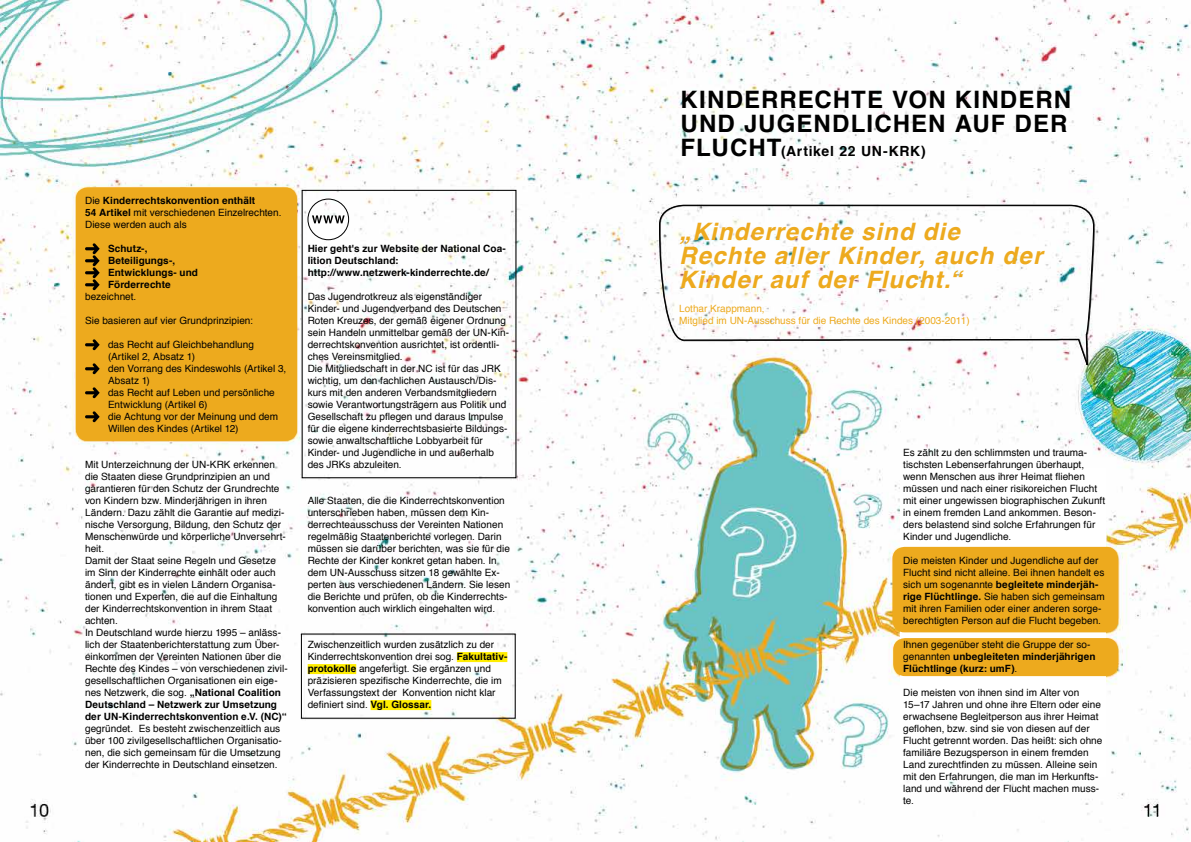
<style>
.page{position:relative;width:1191px;height:842px;background:#fff}
.page>*{position:absolute;margin:0;border:0;box-sizing:border-box;transform-origin:0 0}
.t1{font:italic 700 24px/24px "Helvetica";letter-spacing:.045em;color:#edaa1e}
.t2{font:700 24px/24px "Helvetica";letter-spacing:.045em;color:#000}
.t3{font:700 14px "Helvetica";letter-spacing:.05em;color:#000}
.t4{font:10px/12px "Helvetica";letter-spacing:.005em;color:#000}
.t5{font:700 10px/12px "Helvetica";letter-spacing:.005em;color:#000}
.t6{font:10px/12px "Helvetica";color:#edaa1e}
.s1{font-weight:700}
.s2{font-size:24px}
.s3{font-weight:400}
</style>
<div class="page">
<img style="left:0;top:0;width:1191px;height:842px">
<div style="left:457px;top:652px;width:50px;height:10px;background:#ffed00"></div>
<div style="left:308px;top:664px;width:48px;height:10px;background:#ffed00"></div>
<div style="left:370px;top:700px;width:61px;height:10px;background:#ffed00"></div>
<div style="left:308px;top:199px;width:41px;height:41px;border:1px solid #000;border-radius:50%"></div>
<svg style="left:312px;top:215px;width:33px;height:8px"></svg>
<div style="left:76px;top:187px;width:221px;height:254px;background:#edaa1e;border-radius:12px"></div>
<svg style="left:85px;top:243px;width:15px;height:47px"></svg>
<svg style="left:85px;top:339px;width:15px;height:11px"></svg>
<svg style="left:85px;top:363px;width:15px;height:11px"></svg>
<svg style="left:85px;top:387px;width:15px;height:11px"></svg>
<svg style="left:85px;top:411px;width:15px;height:11px"></svg>
<div style="left:302px;top:190px;width:214px;height:288px;border:1px solid #000"></div>
<svg style="left:658px;top:204px;width:436px;height:168px"></svg>
<div style="left:900px;top:468px;width:206px;height:309px;background:#fff"></div>
<div style="left:892px;top:547px;width:226px;height:85px;background:#edaa1e;border-radius:12px"></div>
<div style="left:893px;top:638px;width:225px;height:38px;background:#edaa1e;border-radius:12px"></div>
<p class="t4" style="left:85px;top:195px;width:198px">Die <span class="s1">Kinderrechtskonvention enthält<br>54 Artikel</span> mit verschiedenen Einzelrechten.<br>Diese werden auch als</p>
<p class="t5" style="left:108px;top:243px;width:91px">Schutz-,<br>Beteiligungs-,<br>Entwicklungs- und<br>Förderrechte</p>
<p class="t4" style="left:85px;top:291px;width:53px">bezeichnet.</p>
<p class="t4" style="left:85px;top:315px;width:169px">Sie basieren auf vier Grundprinzipien:</p>
<p class="t4" style="left:108px;top:339px;width:180px">das Recht auf Gleichbehandlung (Artikel 2, Absatz 1)<br>den Vorrang des Kindeswohls (Artikel 3,<br>Absatz 1)<br>das Recht auf Leben und persönliche<br>Entwicklung (Artikel 6)<br>die Achtung vor der Meinung und dem<br>Willen des Kindes (Artikel 12)</p>
<p class="t4" style="left:85px;top:459px;width:204px">Mit Unterzeichnung der UN-KRK erkennen die Staaten diese Grundprinzipien an und garantieren für den Schutz der Grundrechte von Kindern bzw. Minderjährigen in ihren Ländern. Dazu zählt die Garantie auf medizi&shy;nische Versorgung, Bildung, den Schutz der Menschenwürde und körperliche Unversehrt&shy;heit.<br>Damit der Staat seine Regeln und Gesetze im Sinn der Kinderrechte einhält oder auch ändert, gibt es in vielen Ländern Organisa&shy;tionen und Experten, die auf die Einhaltung der Kinderrechtskonvention in ihrem Staat achten.<br>In Deutschland wurde hierzu 1995 – anläss&shy;lich der Staatenberichterstattung zum Über&shy;einkommen der Vereinten Nationen über die Rechte des Kindes – von verschiedenen zivil&shy;gesellschaftlichen Organisationen ein eige&shy;nes Netzwerk, die sog. <span class="s1">„National Coalition Deutschland – Netzwerk zur Umsetzung der UN-Kinderrechtskonvention e.V. (NC)“</span></p>
<p class="t4" style="left:85px;top:723px;width:198px">gegründet. Es besteht zwischenzeitlich aus über 100 zivilgesellschaftlichen Organisatio&shy;nen, die sich gemeinsam für die Umsetzung der Kinderrechte in Deutschland einsetzen.</p>
<p class="t5" style="left:308px;top:243px;width:200px">Hier geht's zur Website der National Coa&shy;lition Deutschland: http://www.netzwerk-kinderrechte.de/</p>
<p class="t4" style="left:308px;top:291px;width:203px">Das Jugendrotkreuz als eigenständiger Kinder- und Jugendverband des Deutschen Roten Kreuzes, der gemäß eigener Ordnung sein Handeln unmittelbar gemäß der UN-Kin&shy;derrechtskonvention ausrichtet, ist ordentli&shy;ches Vereinsmitglied.<br>Die Mitgliedschaft in der NC ist für das JRK wichtig, um den fachlichen Austausch/Dis&shy;kurs mit den anderen Verbandsmitgliedern sowie Verantwortungsträgern aus Politik und Gesellschaft zu pflegen und daraus Impulse für die eigene kinderrechtsbasierte Bildungs&shy;sowie anwaltschaftliche Lobbyarbeit für Kinder- und Jugendliche in und außerhalb des JRKs abzuleiten.</p>
<p class="t4" style="left:308px;top:495px;width:204px">Alle Staaten, die die Kinderrechtskonvention unterschrieben haben, müssen dem Kin&shy;derrechteausschuss der Vereinten Nationen regelmäßig Staatenberichte vorlegen. Darin müssen sie darüber berichten, was sie für die Rechte der Kinder konkret getan haben. In dem UN-Ausschuss sitzen 18 gewählte Ex&shy;perten aus verschiedenen Ländern. Sie lesen die Berichte und prüfen, ob die Kinderrechts&shy;konvention auch wirklich eingehalten wird.</p>
<p class="t4" style="left:308px;top:639px;width:201px">Zwischenzeitlich wurden zusätzlich zu der Kinderrechtskonvention drei sog. <span class="s1">Fakultativ&shy;protokolle</span> angefertigt. Sie ergänzen und präzisieren spezifische Kinderrechte, die im Verfassungstext der Konvention nicht klar definiert sind. <span class="s1">Vgl. Glossar.</span></p>
<h1 class="t2" style="left:680px;top:88px;width:392px">KINDERRECHTE VON KINDERN<br>UND JUGENDLICHEN AUF DER</h1>
<h2 class="t3" style="left:680px;top:140px;width:247px"><span class="s2">FLUCHT</span>(Artikel 22 UN-KRK)</h2>
<h1 class="t1" style="left:679px;top:220px;width:365px">„Kinderrechte sind die<br>Rechte aller Kinder, auch der<br>Kinder auf der Flucht.“</h1>
<p class="t6" style="left:679px;top:303px;width:292px">Lothar Krappmann,<br>Mitglied im UN-Ausschuss für die Rechte des Kindes (2003-2011)</p>
<p class="t4" style="left:903px;top:447px;width:204px">Es zählt zu den schlimmsten und trauma&shy;tischsten Lebenserfahrungen überhaupt, wenn Menschen aus ihrer Heimat fliehen müssen und nach einer risikoreichen Flucht mit einer ungewissen biographischen Zukunft in einem fremden Land ankommen. Beson&shy;ders belastend sind solche Erfahrungen für Kinder und Jugendliche.</p>
<p class="t4" style="left:903px;top:555px;width:203px">Die meisten Kinder und Jugendliche auf der Flucht sind nicht alleine. Bei ihnen handelt es sich um sogenannte <span class="s1">begleitete minderjäh&shy;rige Flüchtlinge.</span> Sie haben sich gemeinsam mit ihren Familien oder einer anderen sorge&shy;berechtigten Person auf die Flucht begeben.</p>
<p class="t5" style="left:903px;top:639px;width:194px"><span class="s3">Ihnen gegenüber steht die Gruppe der so&shy;genannten</span> unbegleiteten minderjährigen<br>Flüchtlinge (kurz: umF)<span class="s3">.</span></p>
<p class="t4" style="left:903px;top:687px;width:201px">Die meisten von ihnen sind im Alter von 15–17 Jahren und ohne ihre Eltern oder eine erwachsene Begleitperson aus ihrer Heimat geflohen, bzw. sind sie von diesen auf der Flucht getrennt worden. Das heißt: sich ohne familiäre Bezugsperson in einem fremden Land zurechtfinden zu müssen. Alleine sein mit den Erfahrungen, die man im Herkunfts&shy;land und während der Flucht machen muss&shy;te.</p>
</div>
